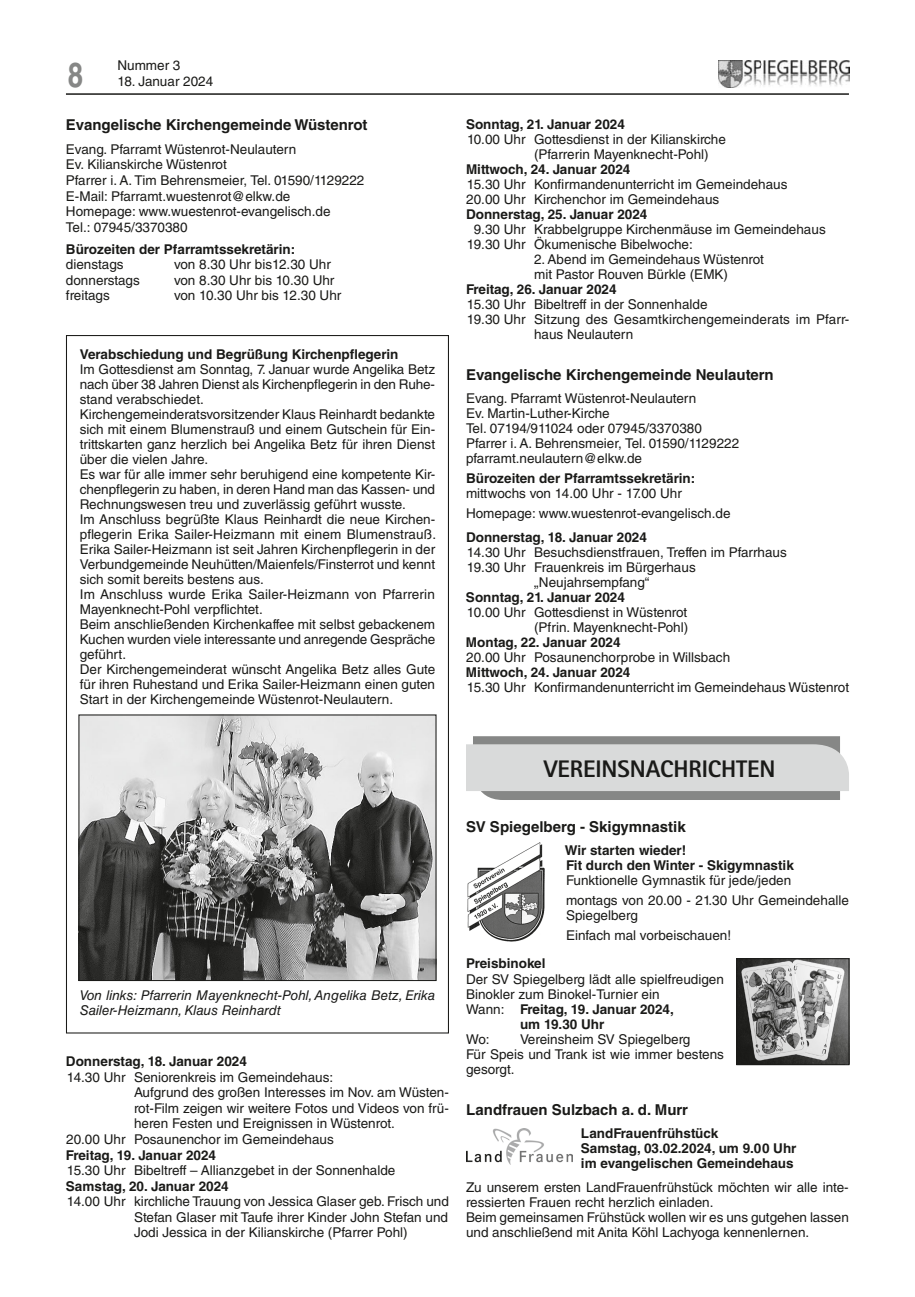
<style>
.page{position:relative;width:915px;height:1297px;background:#fff}
.page>*{position:absolute;margin:0;border:0;box-sizing:border-box;transform-origin:0 0}
.t1{font:700 34.5px "Helvetica LT Std";color:#868786;scale:.8 1}
.t2{font:800 24px "AT Rotis Sans Serif";letter-spacing:-.005em;color:#1a1a18}
.t3{font:700 15px "Helvetica LT Std";color:#1a1a18}
.t4{font:13.5px/15px "Helvetica LT Std";color:#1a1a18}
.t5{font:700 13.5px/15px "Helvetica LT Std";color:#1a1a18}
.t6{font:italic 13.5px/15px "Helvetica LT Std";color:#1a1a18}
.s1{font-weight:400}
</style>
<div class="page">
<hr style="left:66px;top:93px;width:782px;height:2px;background:#1a1a18">
<img style="left:718px;top:60px;width:131px;height:27px">
<img style="left:81px;top:717px;width:353px;height:262px">
<div style="left:79px;top:715px;width:357px;height:266px;border:1px solid #1a1a18"></div>
<svg style="left:466px;top:736px;width:382px;height:64px;background:#c4c5c5"></svg>
<img style="left:467px;top:842px;width:78px;height:100px">
<img style="left:738px;top:960px;width:108px;height:103px">
<div style="left:736px;top:958px;width:112px;height:107px;border:1px solid #1a1a18"></div>
<img style="left:466px;top:1128px;width:106px;height:36px">
<p class="t4" style="left:117px;top:58px;width:65px">Nummer 3</p>
<h1 class="t1" style="left:68px;top:54px;width:21px">8</h1>
<p class="t4" style="left:117px;top:74px;width:97px">18. Januar 2024</p>
<p class="t3" style="left:66px;top:115px;width:303px">Evangelische Kirchengemeinde Wüstenrot</p>
<p class="t4" style="left:66px;top:141px;width:300px;line-height:15.6px">Evang. Pfarramt Wüstenrot-Neulautern<br>Ev. Kilianskirche Wüstenrot<br>Pfarrer i. A. Tim Behrensmeier, Tel. 01590/1129222<br>E-Mail: Pfarramt.wuestenrot@elkw.de<br>Homepage: www.wuestenrot-evangelisch.de<br>Tel.: 07945/3370380</p>
<p class="t5" style="left:66px;top:241px;width:231px">Bürozeiten der Pfarramtssekretärin:</p>
<p class="t4" style="left:66px;top:257px;width:59px">dienstags</p>
<p class="t4" style="left:174px;top:257px;width:158px">von 8.30 Uhr bis12.30 Uhr</p>
<p class="t4" style="left:66px;top:273px;width:75px">donnerstags</p>
<p class="t4" style="left:174px;top:273px;width:162px">von 8.30 Uhr bis 10.30 Uhr</p>
<p class="t4" style="left:66px;top:288px;width:45px">freitags</p>
<p class="t4" style="left:174px;top:288px;width:169px">von 10.30 Uhr bis 12.30 Uhr</p>
<p class="t5" style="left:80px;top:346px;width:320px">Verabschiedung und Begrüßung Kirchenpflegerin</p>
<p class="t4" style="left:80px;top:361px;width:357px">Im Gottesdienst am Sonntag, 7. Januar wurde Angelika Betz nach über 38 Jahren Dienst als Kirchenpflegerin in den Ruhe&shy;stand verabschiedet.<br>Kirchengemeinderatsvorsitzender Klaus Reinhardt bedankte sich mit einem Blumenstrauß und einem Gutschein für Ein&shy;trittskarten ganz herzlich bei Angelika Betz für ihren Dienst über die vielen Jahre.<br>Es war für alle immer sehr beruhigend eine kompetente Kir&shy;chenpflegerin zu haben, in deren Hand man das Kassen- und Rechnungswesen treu und zuverlässig geführt wusste.<br>Im Anschluss begrüßte Klaus Reinhardt die neue Kirchen&shy;pflegerin Erika Sailer-Heizmann mit einem Blumenstrauß.<br>Erika Sailer-Heizmann ist seit Jahren Kirchenpflegerin in der Verbundgemeinde Neuhütten/Maienfels/Finsterrot und kennt sich somit bereits bestens aus.<br>Im Anschluss wurde Erika Sailer-Heizmann von Pfarrerin Mayenknecht-Pohl verpflichtet.<br>Beim anschließenden Kirchenkaffee mit selbst gebackenem Kuchen wurden viele interessante und anregende Gespräche geführt.<br>Der Kirchengemeinderat wünscht Angelika Betz alles Gute für ihren Ruhestand und Erika Sailer-Heizmann einen guten Start in der Kirchengemeinde Wüstenrot-Neulautern.</p>
<p class="t5" style="left:466px;top:116px;width:160px">Sonntag, 21. Januar 2024</p>
<p class="t4" style="left:534px;top:131px;width:193px;text-indent:-67px">10.00 Uhr Gottesdienst in der Kilianskirche (Pfarrerin Mayenknecht-Pohl)</p>
<p class="t5" style="left:466px;top:161px;width:166px">Mittwoch, 24. Januar 2024</p>
<p class="t4" style="left:466px;top:176px;width:322px">15.30 Uhr Konfirmandenunterricht im Gemeindehaus<br>20.00 Uhr Kirchenchor im Gemeindehaus</p>
<p class="t5" style="left:466px;top:206px;width:183px">Donnerstag, 25. Januar 2024</p>
<p class="t4" style="left:466px;top:221px;width:360px;text-indent:7px">9.30 Uhr Krabbelgruppe Kirchenmäuse im Gemeindehaus<br>19.30 Uhr Ökumenische Bibelwoche:</p>
<p class="t4" style="left:534px;top:251px;width:231px">2. Abend im Gemeindehaus Wüstenrot mit Pastor Rouven Bürkle (EMK)</p>
<p class="t5" style="left:466px;top:281px;width:152px">Freitag, 26. Januar 2024</p>
<p class="t4" style="left:466px;top:296px;width:242px">15.30 Uhr Bibeltreff in der Sonnenhalde</p>
<p class="t4" style="left:466px;top:311px;width:384px">19.30 Uhr Sitzung des Gesamtkirchengemeinderats im Pfarr-</p>
<p class="t4" style="left:534px;top:326px;width:101px">haus Neulautern</p>
<p class="t3" style="left:466px;top:365px;width:309px">Evangelische Kirchengemeinde Neulautern</p>
<p class="t4" style="left:466px;top:391px;width:274px">Evang. Pfarramt Wüstenrot-Neulautern<br>Ev. Martin-Luther-Kirche<br>Tel. 07194/911024 oder 07945/3370380<br>Pfarrer i. A. Behrensmeier, Tel. 01590/1129222 pfarramt.neulautern@elkw.de</p>
<p class="t5" style="left:466px;top:471px;width:231px">Bürozeiten der Pfarramtssekretärin:</p>
<p class="t4" style="left:466px;top:483px;width:266px;line-height:19.6px">mittwochs von 14.00 Uhr - 17.00 Uhr<br>Homepage: www.wuestenrot-evangelisch.de</p>
<p class="t5" style="left:466px;top:529px;width:182px">Donnerstag, 18. Januar 2024</p>
<p class="t4" style="left:466px;top:545px;width:321px">14.30 Uhr Besuchsdienstfrauen, Treffen im Pfarrhaus</p>
<p class="t4" style="left:466px;top:560px;width:230px">19.30 Uhr Frauenkreis im Bürgerhaus</p>
<p class="t4" style="left:534px;top:575px;width:117px">„Neujahrsempfang“</p>
<p class="t5" style="left:466px;top:589px;width:160px">Sonntag, 21. Januar 2024</p>
<p class="t4" style="left:467px;top:605px;width:223px;text-align:right">10.00 Uhr Gottesdienst in Wüstenrot (Pfrin. Mayenknecht-Pohl)</p>
<p class="t5" style="left:466px;top:634px;width:156px">Montag, 22. Januar 2024</p>
<p class="t4" style="left:466px;top:650px;width:265px">20.00 Uhr Posaunenchorprobe in Willsbach</p>
<p class="t5" style="left:466px;top:664px;width:166px">Mittwoch, 24. Januar 2024</p>
<p class="t4" style="left:466px;top:680px;width:384px">15.30 Uhr Konfirmandenunterricht im Gemeindehaus Wüstenrot</p>
<p class="t6" style="left:80px;top:988px;width:357px">Von links: Pfarrerin Mayenknecht-Pohl, Angelika Betz, Erika<br>Sailer-Heizmann, Klaus Reinhardt</p>
<p class="t5" style="left:66px;top:1054px;width:182px">Donnerstag, 18. Januar 2024</p>
<p class="t4" style="left:67px;top:1069px;width:268px">14.30 Uhr Seniorenkreis im Gemeindehaus:</p>
<p class="t4" style="left:134px;top:1085px;width:316px">Aufgrund des großen Interesses im Nov. am Wüsten-</p>
<p class="t4" style="left:134px;top:1100px;width:316px">rot-Film zeigen wir weitere Fotos und Videos von frü-</p>
<p class="t4" style="left:134px;top:1116px;width:262px">heren Festen und Ereignissen in Wüstenrot.</p>
<p class="t4" style="left:66px;top:1132px;width:269px">20.00 Uhr Posaunenchor im Gemeindehaus</p>
<p class="t5" style="left:66px;top:1147px;width:151px">Freitag, 19. Januar 2024</p>
<p class="t4" style="left:67px;top:1163px;width:330px">15.30 Uhr Bibeltreff – Allianzgebet in der Sonnenhalde</p>
<p class="t5" style="left:66px;top:1178px;width:164px">Samstag, 20. Januar 2024</p>
<p class="t4" style="left:134px;top:1194px;width:316px;line-height:15.6px;text-align:justify;text-indent:-67px">14.00 Uhr kirchliche Trauung von Jessica Glaser geb. Frisch und Stefan Glaser mit Taufe ihrer Kinder John Stefan und Jodi Jessica in der Kilianskirche (Pfarrer Pohl)</p>
<h2 class="t2" style="left:543px;top:754px;width:233px">VEREINSNACHRICHTEN</h2>
<p class="t3" style="left:466px;top:817px;width:221px">SV Spiegelberg - Skigymnastik</p>
<p class="t5" style="left:564px;top:843px;width:230px">Wir starten wieder!<br>Fit durch den Winter - Skigymnastik</p>
<p class="t4" style="left:566px;top:871px;width:284px;line-height:19.6px">Funktionelle Gymnastik für jede/jeden<br>montags von 20.00 - 21.30 Uhr Gemeindehalle</p>
<p class="t4" style="left:566px;top:905px;width:167px;line-height:19.6px">Spiegelberg<br>Einfach mal vorbeischauen!</p>
<p class="t5" style="left:466px;top:956px;width:81px">Preisbinokel</p>
<p class="t4" style="left:466px;top:971px;width:259px">Der SV Spiegelberg lädt alle spielfreudigen</p>
<p class="t4" style="left:466px;top:986px;width:195px">Binokler zum Binokel-Turnier ein</p>
<p class="t5" style="left:466px;top:1001px;width:209px"><span class="s1">Wann:</span> Freitag, 19. Januar 2024,</p>
<p class="t5" style="left:520px;top:1016px;width:86px">um 19.30 Uhr</p>
<p class="t4" style="left:466px;top:1031px;width:25px">Wo:</p>
<p class="t4" style="left:466px;top:1031px;width:259px;text-indent:54px">Vereinsheim SV Spiegelberg<br>Für Speis und Trank ist wie immer bestens gesorgt.</p>
<p class="t3" style="left:466px;top:1100px;width:223px">Landfrauen Sulzbach a. d. Murr</p>
<p class="t5" style="left:580px;top:1126px;width:217px">LandFrauenfrühstück<br>Samstag, 03.02.2024, um 9.00 Uhr im evangelischen Gemeindehaus</p>
<p class="t4" style="left:466px;top:1180px;width:384px">Zu unserem ersten LandFrauenfrühstück möchten wir alle inte&shy;ressierten Frauen recht herzlich einladen.<br>Beim gemeinsamen Frühstück wollen wir es uns gutgehen lassen und anschließend mit Anita Köhl Lachyoga kennenlernen.</p>
</div>
